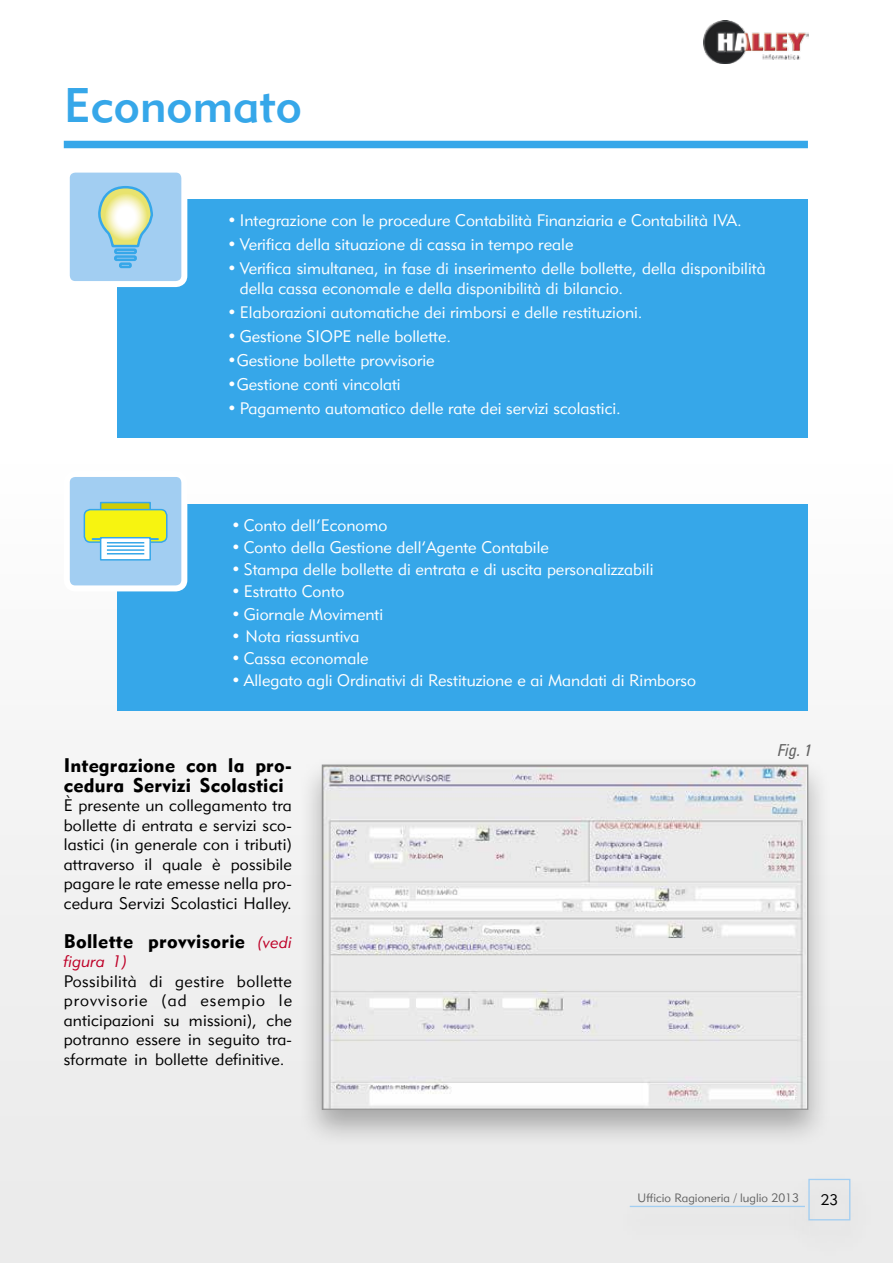
<style>
.page{position:relative;width:893px;height:1263px;background:#fff}
.page>*{position:absolute;margin:0;border:0;box-sizing:border-box;transform-origin:0 0}
.t1{font:48px "Geometric 415 BT Medium A";color:#36a7e9}
.t2{font:19.5px/19.5px "Geometric 415 BT Black A";letter-spacing:.01em;color:#000}
.t3{font:16.5px/19.8px "Geometric 415 BT Lite A";color:#fff}
.t4{font:16.5px/19.5px "Geometric 415 BT Lite A";letter-spacing:.01em;color:#000;text-align:justify}
.t5{font:16.5px "Geometric 415 BT Lite Italic A";color:#be0027}
.t6{font:italic condensed 16.5px "Univers LT";color:#636363}
.t7{font:15px "Geometric 415 BT Lite A";color:#000}
.t8{font:12px "Geometric 415 BT Lite A";color:#636363}
.s1{font-family:"Geometric 415 BT Lite Italic A";font-size:16.5px;color:#be0027}
</style>
<div class="page">
<div style="left:0;top:0;width:893px;height:1263px;background:linear-gradient(to right,#f4f5f5,#f9fafb)"></div>
<img style="left:704px;top:20px;width:104px;height:44px">
<div style="left:784px;top:1170px;width:90px;height:89px;background:#e9e9ea"></div>
<div style="left:808px;top:1179px;width:42px;height:41px;border:1px solid #a2cef2"></div>
<div style="left:611px;top:1197px;width:212px;height:49px;background:#e9e9e9"></div>
<hr style="left:630px;top:1206px;width:175px;height:1px;background:#a2cef2">
<div style="left:64px;top:141px;width:744px;height:7px;background:#36a7e9"></div>
<div style="left:118px;top:199px;width:690px;height:239px;background:#36a7e9"></div>
<div style="left:67px;top:170px;width:117px;height:114px;background:#a2cef2;border-radius:9px"></div>
<div style="left:64px;top:167px;width:123px;height:120px;border:6px solid #fff;border-radius:9px"></div>
<svg style="left:98px;top:186px;width:55px;height:62px"></svg>
<div style="left:119px;top:262px;width:13px;height:6px;border:3px solid #36a7e9"></div>
<div style="left:114px;top:255px;width:23px;height:6px;border:3px solid #36a7e9"></div>
<div style="left:114px;top:248px;width:23px;height:6px;border:3px solid #36a7e9"></div>
<div style="left:118px;top:504px;width:690px;height:206px;background:#36a7e9"></div>
<div style="left:67px;top:474px;width:117px;height:114px;background:#a2cef2;border-radius:9px"></div>
<div style="left:64px;top:471px;width:123px;height:120px;border:6px solid #fff;border-radius:9px"></div>
<svg style="left:100px;top:502px;width:51px;height:7px"></svg>
<div style="left:84px;top:510px;width:83px;height:32px;background:#f7f410;border-radius:6px"></div>
<div style="left:84px;top:509px;width:83px;height:34px;border:1px solid #36a7e9;border-radius:6px"></div>
<hr style="left:93px;top:538px;width:65px;height:2px;background:#36a7e9">
<div style="left:100px;top:537px;width:51px;height:24px;background:#fff;border:1px solid #36a7e9"></div>
<hr style="left:107px;top:542px;width:37px;height:1px;background:#36a7e9">
<hr style="left:107px;top:553px;width:37px;height:1px;background:#36a7e9">
<hr style="left:107px;top:549px;width:37px;height:2px;background:#36a7e9">
<hr style="left:107px;top:545px;width:37px;height:2px;background:#36a7e9">
<div style="left:298px;top:755px;width:534px;height:393px;background:#000;opacity:.3"></div>
<img style="left:324px;top:766px;width:482px;height:342px">
<h1 class="t1" style="left:64px;top:75px;width:240px">Economato</h1>
<p class="t3" style="left:227px;top:210px;width:516px">• Integrazione con le procedure Contabilità Finanziaria e Contabilità IVA.</p>
<p class="t3" style="left:227px;top:234px;width:348px">• Verifica della situazione di cassa in tempo reale</p>
<p class="t3" style="left:240px;top:258px;width:527px;text-indent:-13px">• Verifica simultanea, in fase di inserimento delle bollette, della disponibilità della cassa economale e della disponibilità di bilancio.</p>
<p class="t3" style="left:227px;top:302px;width:417px">• Elaborazioni automatiche dei rimborsi e delle restituzioni.</p>
<p class="t3" style="left:227px;top:326px;width:226px">• Gestione SIOPE nelle bollette.</p>
<p class="t3" style="left:227px;top:350px;width:209px">•Gestione bollette provvisorie</p>
<p class="t3" style="left:227px;top:374px;width:175px">•Gestione conti vincolati</p>
<p class="t3" style="left:227px;top:398px;width:395px">• Pagamento automatico delle rate dei servizi scolastici.</p>
<p class="t3" style="left:231px;top:515px;width:158px">• Conto dell’Economo</p>
<p class="t3" style="left:231px;top:537px;width:319px">• Conto della Gestione dell’Agente Contabile</p>
<p class="t3" style="left:231px;top:559px;width:424px">• Stampa delle bollette di entrata e di uscita personalizzabili</p>
<p class="t3" style="left:231px;top:581px;width:115px">• Estratto Conto</p>
<p class="t3" style="left:231px;top:604px;width:154px">• Giornale Movimenti</p>
<p class="t3" style="left:231px;top:626px;width:130px">• Nota riassuntiva</p>
<p class="t3" style="left:231px;top:648px;width:139px">• Cassa economale</p>
<p class="t3" style="left:231px;top:670px;width:466px">• Allegato agli Ordinativi di Restituzione e ai Mandati di Rimborso</p>
<p class="t2" style="left:64px;top:755px;width:230px">Integrazione con la pro&shy;cedura Servizi Scolastici</p>
<p class="t4" style="left:64px;top:796px;width:230px">È presente un collegamento tra bollette di entrata e servizi sco&shy;lastici (in generale con i tributi) attraverso il quale è possibile pagare le rate emesse nella pro&shy;cedura Servizi Scolastici Halley.</p>
<p class="t2" style="left:64px;top:931px;width:230px">Bollette provvisorie <span class="s1">(vedi</span></p>
<p class="t5" style="left:64px;top:951px;width:65px">figura 1)</p>
<p class="t4" style="left:64px;top:971px;width:230px">Possibilità di gestire bollette provvisorie (ad esempio le anticipazioni su missioni), che potranno essere in seguito tra&shy;sformate in bollette definitive.</p>
<p class="t6" style="left:777px;top:740px;width:35px">Fig. 1</p>
<p class="t8" style="left:638px;top:1190px;width:163px">Ufficio Ragioneria / luglio 2013</p>
<p class="t7" style="left:821px;top:1190px;width:19px">23</p>
</div>
